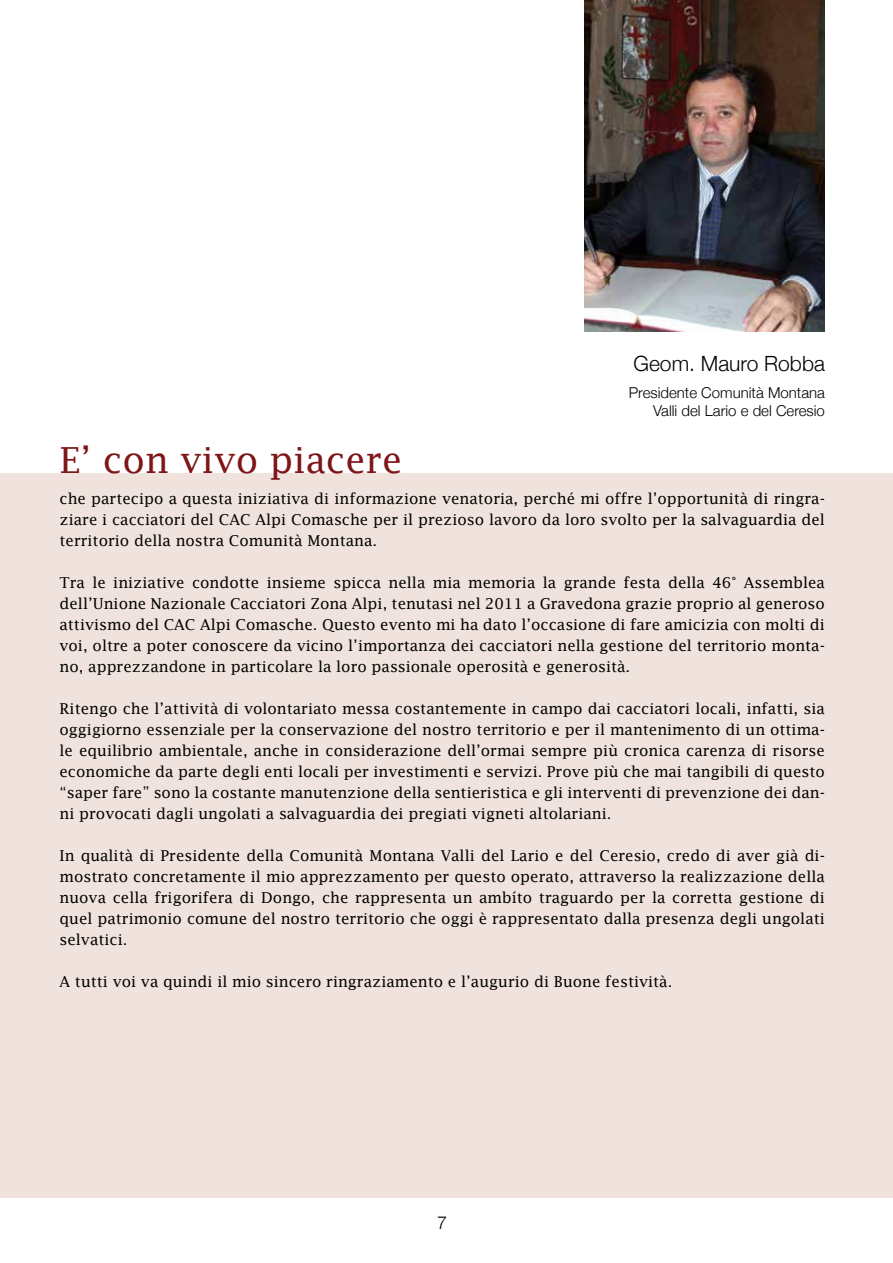
<style>
.page{position:relative;width:893px;height:1263px;background:#fff}
.page>*{position:absolute;margin:0;border:0;box-sizing:border-box;transform-origin:0 0}
.t1{font:36px "Lucida Fax";color:#7e1518}
.t2{font:300 21px "Helvetica Neue";color:#000}
.t3{font:300 18px "Helvetica Neue";color:#000}
.t4{font:15px/21px "Lucida Fax";color:#000;text-align:justify}
.t5{font:300 15px/18px "Helvetica Neue";color:#000;text-align:right}
</style>
<div class="page">
<div style="left:0;top:473px;width:893px;height:724px;background:#f0e3dd"></div>
<img style="left:585px;top:0;width:240px;height:332px">
<h1 class="t1" style="left:60px;top:439px;width:344px">E’ con vivo piacere</h1>
<h2 class="t2" style="left:633px;top:347px;width:193px">Geom. Mauro Robba</h2>
<p class="t5" style="left:629px;top:383px;width:198px">Presidente Comunità Montana<br>Valli del Lario e del Ceresio</p>
<p class="t4" style="left:60px;top:488px;width:767px">che partecipo a questa iniziativa di informazione venatoria, perché mi offre l’opportunità di ringra&shy;ziare i cacciatori del CAC Alpi Comasche per il prezioso lavoro da loro svolto per la salvaguardia del territorio della nostra Comunità Montana.</p>
<p class="t4" style="left:60px;top:572px;width:767px">Tra le iniziative condotte insieme spicca nella mia memoria la grande festa della 46° Assemblea dell’Unione Nazionale Cacciatori Zona Alpi, tenutasi nel 2011 a Gravedona grazie proprio al generoso attivismo del CAC Alpi Comasche. Questo evento mi ha dato l’occasione di fare amicizia con molti di voi, oltre a poter conoscere da vicino l’importanza dei cacciatori nella gestione del territorio monta&shy;no, apprezzandone in particolare la loro passionale operosità e generosità.</p>
<p class="t4" style="left:60px;top:698px;width:767px">Ritengo che l’attività di volontariato messa costantemente in campo dai cacciatori locali, infatti, sia oggigiorno essenziale per la conservazione del nostro territorio e per il mantenimento di un ottima&shy;le equilibrio ambientale, anche in considerazione dell’ormai sempre più cronica carenza di risorse economiche da parte degli enti locali per investimenti e servizi. Prove più che mai tangibili di questo “saper fare” sono la costante manutenzione della sentieristica e gli interventi di prevenzione dei dan&shy;ni provocati dagli ungolati a salvaguardia dei pregiati vigneti altolariani.</p>
<p class="t4" style="left:60px;top:845px;width:767px">In qualità di Presidente della Comunità Montana Valli del Lario e del Ceresio, credo di aver già di&shy;mostrato concretamente il mio apprezzamento per questo operato, attraverso la realizzazione della nuova cella frigorifera di Dongo, che rappresenta un ambíto traguardo per la corretta gestione di quel patrimonio comune del nostro territorio che oggi è rappresentato dalla presenza degli ungolati selvatici.</p>
<p class="t4" style="left:60px;top:971px;width:614px">A tutti voi va quindi il mio sincero ringraziamento e l’augurio di Buone festività.</p>
<p class="t3" style="left:437px;top:1208px;width:12px">7</p>
</div>
